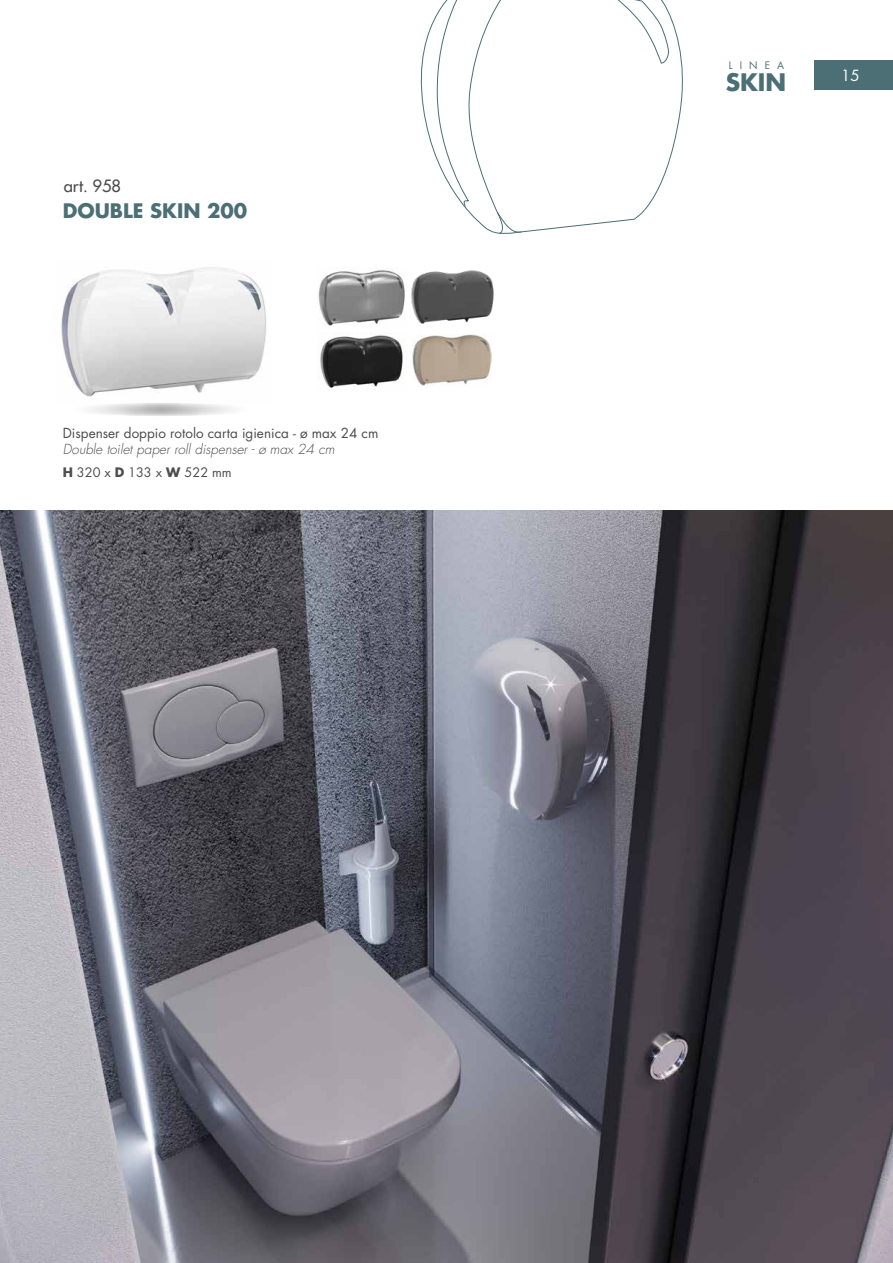
<style>
.page{position:relative;width:893px;height:1263px;background:#fff}
.page>*{position:absolute;margin:0;border:0;box-sizing:border-box;transform-origin:0 0}
.t1{font:700 23.55px "Futura Std";color:#4b6f74}
.t2{font:700 19.5px "Futura Std";color:#4b6f74}
.t3{font:500 16.5px "Futura Std";color:#4d4d4f}
.t4{font:15px "Futura Std";color:#fff}
.t5{font:13.5px "Futura Std";color:#4d4d4f}
.t6{font:italic 300 13.5px "Futura Std";color:#4d4d4f}
.t7{font:12.75px "Futura Std";color:#4d4d4f}
.t8{font:10.05px "Futura Std";letter-spacing:.7em;color:#4b6f74}
.s1{font-weight:700}
</style>
<div class="page">
<div style="left:814px;top:61px;width:79px;height:29px;background:#4b6f74"></div>
<svg style="left:63px;top:403px;width:197px;height:13px"></svg>
<img style="left:61px;top:267px;width:205px;height:138px">
<img style="left:318px;top:270px;width:176px;height:56px">
<img style="left:320px;top:335px;width:83px;height:53px">
<img style="left:412px;top:334px;width:79px;height:52px">
<img style="left:0;top:510px;width:893px;height:753px">
<svg style="left:420px;top:15px;width:263px;height:216px"></svg>
<svg style="left:609px;top:0;width:61px;height:64px"></svg>
<svg style="left:435px;top:0;width:102px;height:234px"></svg>
<p class="t3" style="left:64px;top:176px;width:59px">art. 958</p>
<h2 class="t2" style="left:63px;top:198px;width:186px">DOUBLE SKIN 200</h2>
<p class="t5" style="left:63px;top:424px;width:317px">Dispenser doppio rotolo carta igienica - ø max 24 cm</p>
<p class="t6" style="left:63px;top:441px;width:273px">Double toilet paper roll dispenser - ø max 24 cm</p>
<p class="t7" style="left:63px;top:465px;width:170px"><span class="s1">H</span> 320 x <span class="s1">D</span> 133 x <span class="s1">W</span> 522 mm</p>
<p class="t8" style="left:729px;top:58px;width:57px">LINEA</p>
<h1 class="t1" style="left:726px;top:66px;width:62px">SKIN</h1>
<p class="t4" style="left:841px;top:66px;width:20px">15</p>
</div>
